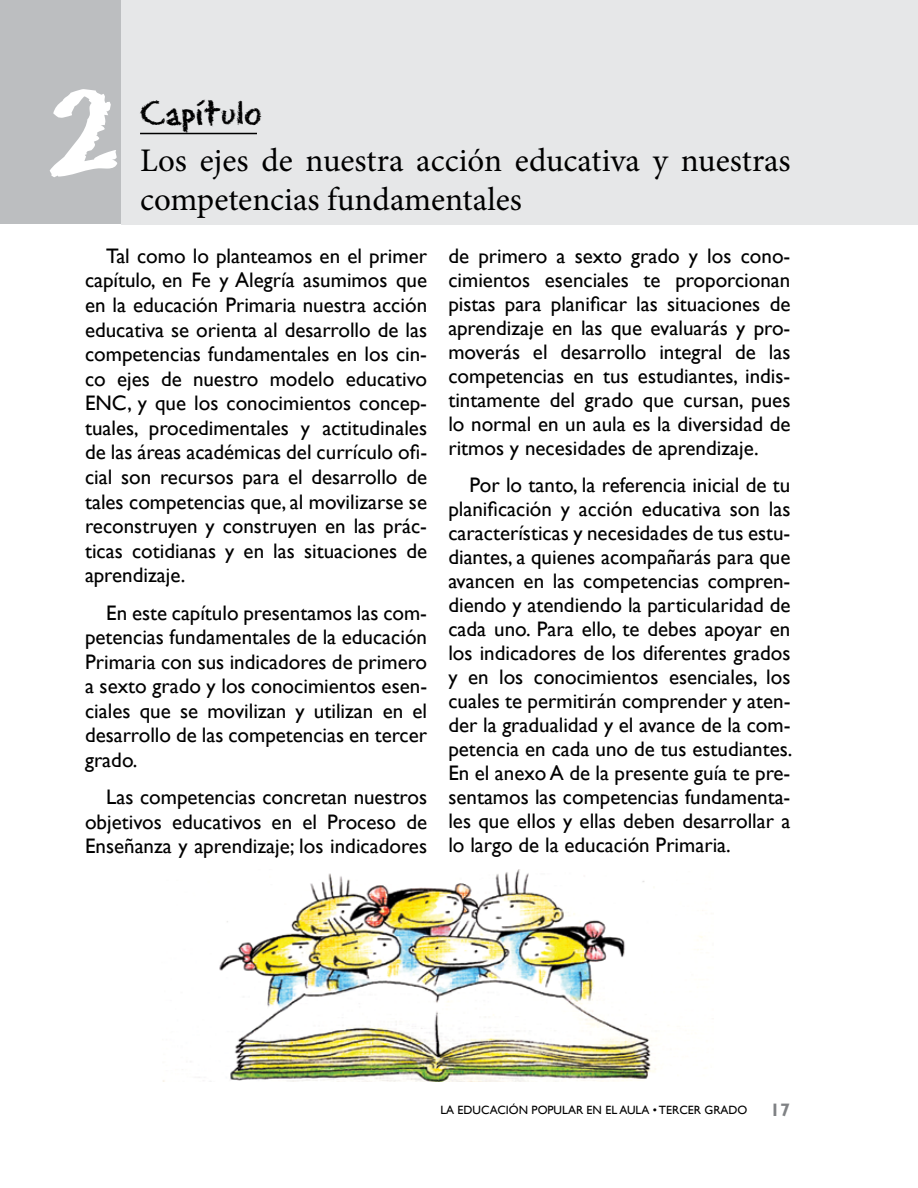
<style>
.page{position:relative;width:918px;height:1188px;background:#fff}
.page>*{position:absolute;margin:0;border:0;box-sizing:border-box;transform-origin:0 0}
.t1{font:123px "Chalk Dust";color:#fff}
.t2{font:36px "Eraser Dust";color:#000}
.t3{font:33px/39.6px "Minion Pro";color:#000}
.t4{font:21px/24px "Gill Sans";color:#000;text-align:justify}
.t5{font:700 18px "Gill Sans";color:#808285}
.t6{font:12px "Gill Sans";color:#000}
</style>
<div class="page">
<div style="left:121px;top:0;width:797px;height:224px;background:#e6e7e8"></div>
<div style="left:0;top:0;width:121px;height:223px;background:#bcbec0"></div>
<hr style="left:140px;top:133px;width:117px;height:1px;background:#000">
<img style="left:163px;top:869px;width:540px;height:213px">
<h1 class="t1" style="left:48px;top:58px;width:73px">2</h1>
<h2 class="t2" style="left:140px;top:88px;width:123px">Capítulo</h2>
<h3 class="t3" style="left:140px;top:140px;width:652px">Los ejes de nuestra acción educativa y nuestras competencias fundamentales</h3>
<p class="t4" style="left:85px;top:244px;width:344px;line-height:24.6px;text-indent:21px">Tal como lo planteamos en el primer capítulo, en Fe y Alegría asumimos que en la educación Primaria nuestra acción educativa se orienta al desarrollo de las competencias fundamentales en los cin&shy;co ejes de nuestro modelo educativo ENC, y que los conocimientos concep&shy;tuales, procedimentales y actitudinales de las áreas académicas del currículo ofi&shy;cial son recursos para el desarrollo de tales competencias que, al movilizarse se reconstruyen y construyen en las prác&shy;ticas cotidianas y en las situaciones de aprendizaje.</p>
<p class="t4" style="left:85px;top:601px;width:344px;line-height:24.6px;text-indent:21px">En este capítulo presentamos las com&shy;petencias fundamentales de la educación Primaria con sus indicadores de primero a sexto grado y los conocimientos esen&shy;ciales que se movilizan y utilizan en el desarrollo de las competencias en tercer grado.</p>
<p class="t4" style="left:85px;top:785px;width:344px;line-height:24.6px;text-indent:21px">Las competencias concretan nuestros objetivos educativos en el Proceso de Enseñanza y aprendizaje; los indicadores</p>
<p class="t4" style="left:448px;top:244px;width:344px">de primero a sexto grado y los cono&shy;cimientos esenciales te proporcionan pistas para planificar las situaciones de aprendizaje en las que evaluarás y pro&shy;moverás el desarrollo integral de las competencias en tus estudiantes, indis&shy;tintamente del grado que cursan, pues lo normal en un aula es la diversidad de ritmos y necesidades de aprendizaje.</p>
<p class="t4" style="left:448px;top:473px;width:346px;text-indent:21px">Por lo tanto, la referencia inicial de tu planificación y acción educativa son las características y necesidades de tus estu&shy;diantes, a quienes acompañarás para que avancen en las competencias compren&shy;diendo y atendiendo la particularidad de cada uno. Para ello, te debes apoyar en los indicadores de los diferentes grados y en los conocimientos esenciales, los cuales te permitirán comprender y aten&shy;der la gradualidad y el avance de la com&shy;petencia en cada uno de tus estudiantes.<br>En el anexo A de la presente guía te pre&shy;sentamos las competencias fundamenta&shy;les que ellos y ellas deben desarrollar a lo largo de la educación Primaria.</p>
<p class="t6" style="left:440px;top:1103px;width:283px">La Educación Popular en el Aula • TERCER GRADO</p>
<p class="t5" style="left:770px;top:1099px;width:21px">17</p>
</div>
